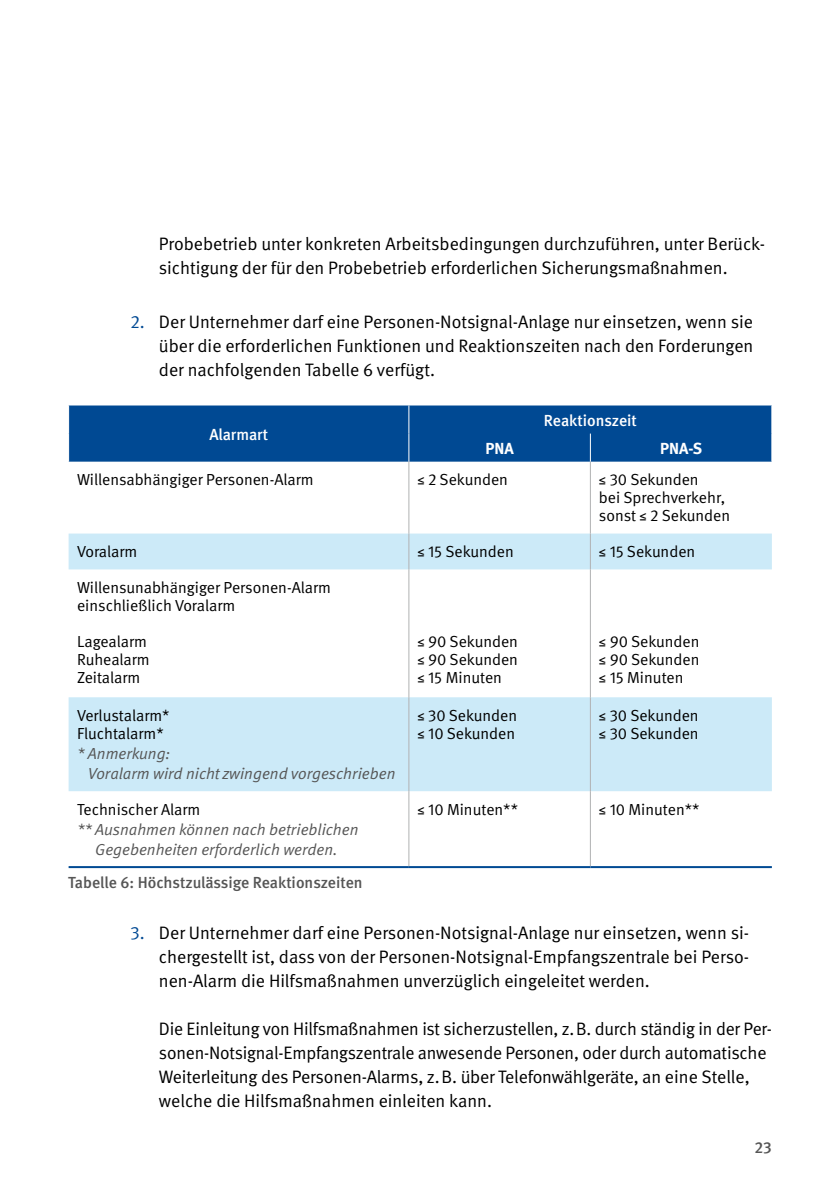
<style>
.page{position:relative;width:840px;height:1191px;background:#fff}
.page>*{position:absolute;margin:0;border:0;box-sizing:border-box;transform-origin:0 0}
.t1{font:18px/24.2px "DGUV Meta";letter-spacing:-.005em;color:#000}
.t2{font:16px/18px "DGUV Meta";color:#000}
.t3{font:italic 16px/20px "DGUV Meta";color:#565656}
.t4{font:500 16px "DGUV Meta";color:#565656}
.t5{font:500 16px "DGUV Meta";color:#fff}
.t6{font:700 16px "DGUV Meta";color:#fff}
.s1{color:#004993}
.s2{color:#fff}
</style>
<div class="page">
<svg style="left:69px;top:533px;width:702px;height:258px"></svg>
<hr style="left:69px;top:866px;width:339px;height:2px;background:#004a93">
<hr style="left:408px;top:866px;width:182px;height:2px;background:#004a93">
<hr style="left:590px;top:866px;width:181px;height:2px;background:#004a93">
<div style="left:68px;top:405px;width:704px;height:56px;background:#004993"></div>
<hr style="left:408px;top:461px;width:1px;height:72px;background:#b1b2b3">
<hr style="left:589px;top:461px;width:1px;height:72px;background:#b1b2b3">
<hr style="left:408px;top:533px;width:1px;height:36px;background:#b1b2b3">
<hr style="left:589px;top:533px;width:1px;height:36px;background:#b1b2b3">
<hr style="left:408px;top:569px;width:1px;height:128px;background:#b1b2b3">
<hr style="left:589px;top:569px;width:1px;height:128px;background:#b1b2b3">
<hr style="left:408px;top:697px;width:1px;height:94px;background:#b1b2b3">
<hr style="left:589px;top:697px;width:1px;height:94px;background:#b1b2b3">
<hr style="left:408px;top:791px;width:1px;height:75px;background:#b1b2b3">
<hr style="left:589px;top:791px;width:1px;height:75px;background:#b1b2b3">
<p class="t1" style="left:159px;top:232px;width:607px">Probebetrieb unter konkreten Arbeitsbedingungen durchzuführen, unter Berück&shy;sichtigung der für den Probebetrieb erforderlichen Sicherungsmaßnahmen.</p>
<p class="t1" style="left:159px;top:310px;width:595px;text-align:justify;text-indent:-28px"><span class="s1">2.</span> Der Unternehmer darf eine Personen-Notsignal-Anlage nur einsetzen, wenn sie über die erforderlichen Funktionen und Reaktionszeiten nach den Forderungen der nachfolgenden Tabelle 6 verfügt.</p>
<p class="t5" style="left:209px;top:425px;width:60px">Alarmart</p>
<p class="t5" style="left:543px;top:411px;width:94px">Reaktionszeit</p>
<p class="t6" style="left:485px;top:438px;width:30px">PNA</p>
<p class="t6" style="left:659px;top:438px;width:43px">PNA-S</p>
<p class="t2" style="left:77px;top:471px;width:238px">Willensabhängiger Personen-Alarm</p>
<p class="t2" style="left:417px;top:471px;width:92px">≤ 2 Sekunden</p>
<p class="t2" style="left:598px;top:471px;width:133px">≤ 30 Sekunden<br>bei Sprechverkehr, sonst ≤ 2 Sekunden</p>
<p class="t2" style="left:77px;top:543px;width:62px">Voralarm</p>
<p class="t2" style="left:417px;top:543px;width:98px">≤ 15 Sekunden</p>
<p class="t2" style="left:598px;top:543px;width:98px">≤ 15 Sekunden</p>
<p class="t2" style="left:77px;top:578px;width:255px">Willensunabhängiger Personen-Alarm einschließlich Voralarm</p>
<p class="t2" style="left:77px;top:632px;width:74px">Lagealarm<br>Ruhealarm<br>Zeitalarm</p>
<p class="t2" style="left:417px;top:632px;width:102px;text-align:justify">≤ 90 Sekunden ≤ 90 Sekunden ≤ 15 Minuten</p>
<p class="t2" style="left:598px;top:632px;width:102px;text-align:justify">≤ 90 Sekunden ≤ 90 Sekunden ≤ 15 Minuten<span class="s2">≤</span></p>
<p class="t2" style="left:77px;top:706px;width:94px">Verlustalarm*<br>Fluchtalarm*</p>
<p class="t3" style="left:88px;top:743px;width:309px;text-indent:-11px">* Anmerkung:<br>Voralarm wird nicht zwingend vorgeschrieben</p>
<p class="t2" style="left:417px;top:706px;width:101px">≤ 30 Sekunden ≤ 10 Sekunden</p>
<p class="t2" style="left:598px;top:706px;width:101px">≤ 30 Sekunden ≤ 30 Sekunden</p>
<p class="t2" style="left:77px;top:800px;width:125px">Technischer Alarm</p>
<p class="t3" style="left:77px;top:819px;width:283px;text-align:center">** Ausnahmen können nach betrieblichen<br>Gegebenheiten erforderlich werden.</p>
<p class="t2" style="left:417px;top:800px;width:102px">≤ 10 Minuten**</p>
<p class="t2" style="left:598px;top:800px;width:102px">≤ 10 Minuten**</p>
<p class="t4" style="left:68px;top:873px;width:296px">Tabelle 6: Höchstzulässige Reaktionszeiten</p>
<p class="t1" style="left:159px;top:920px;width:591px;text-align:justify;text-indent:-28px"><span class="s1">3.</span> Der Unternehmer darf eine Personen-Notsignal-Anlage nur einsetzen, wenn si&shy;chergestellt ist, dass von der Personen-Notsignal-Empfangszentrale bei Perso&shy;nen-Alarm die Hilfsmaßnahmen unverzüglich eingeleitet werden.</p>
<p class="t1" style="left:159px;top:1017px;width:614px">Die Einleitung von Hilfsmaßnahmen ist sicherzustellen, z.B. durch ständig in der Per&shy;sonen-Notsignal-Empfangszentrale anwesende Personen, oder durch automatische Weiterleitung des Personen-Alarms, z.B. über Telefonwählgeräte, an eine Stelle, welche die Hilfsmaßnahmen einleiten kann.</p>
<p class="t4" style="left:754px;top:1137px;width:19px">23</p>
</div>
